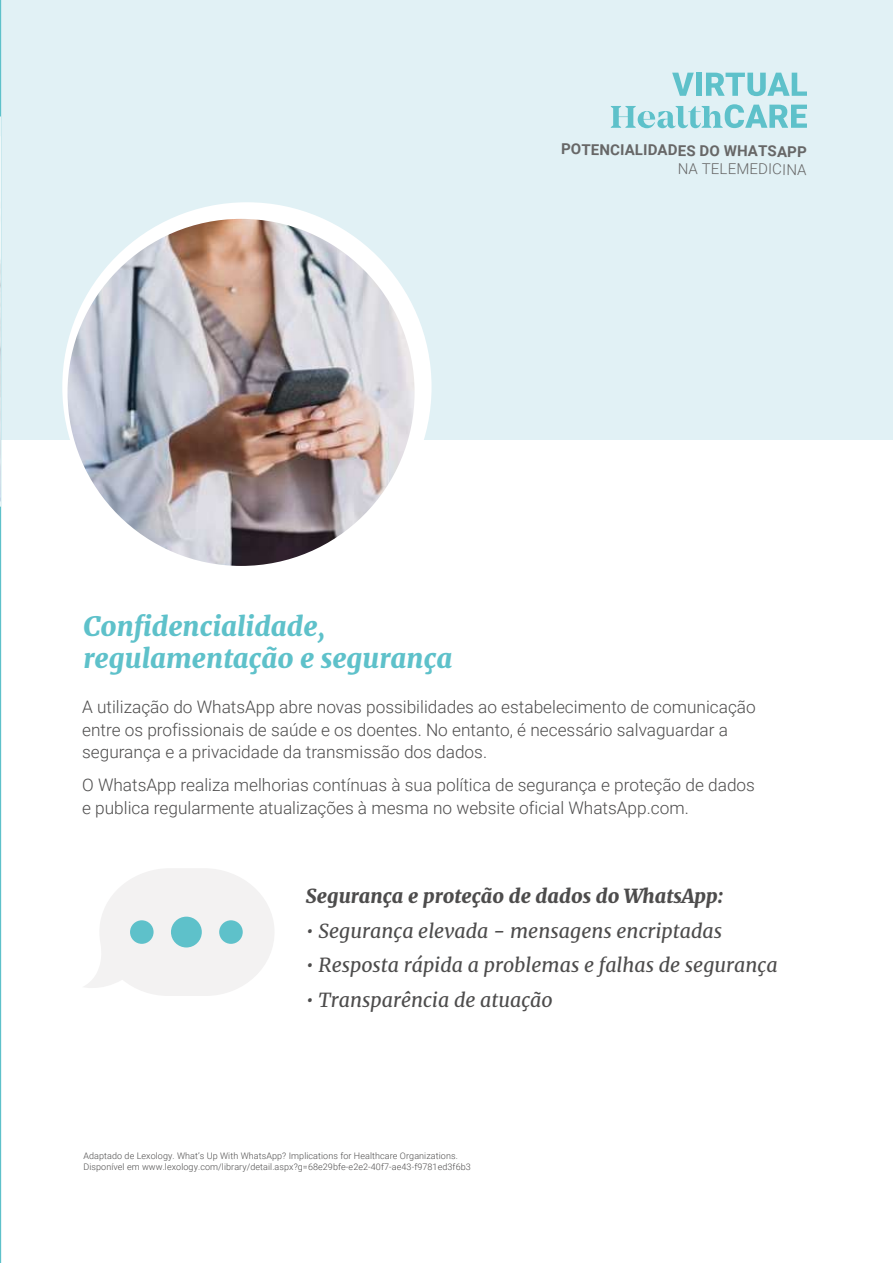
<style>
.page{position:relative;width:893px;height:1263px;background:#fff}
.page>*{position:absolute;margin:0;border:0;box-sizing:border-box;transform-origin:0 0}
.t1{font:italic 900 27px/32.4px "Merriweather";color:#5ec1ca}
.t2{font:italic 19.5px "Merriweather";color:#4d4c4c}
.t3{font:italic 900 19.5px "Merriweather";color:#4d4c4c}
.t4{font:300 17.25px/22.5px "Roboto";color:#4d4c4c}
.t5{font:700 15px "Roboto";color:#676767}
.t6{font:300 15px "Roboto";color:#676767}
.t7{font:300 9px/10.8px "Roboto";letter-spacing:.01em;color:#4d4c4c}
</style>
<div class="page">
<div style="left:0;top:0;width:893px;height:439px;background:#e1f1f5"></div>
<svg style="left:672px;top:73px;width:22px;height:23px"></svg>
<div style="left:696px;top:73px;width:6px;height:23px;background:#5ec1ca"></div>
<svg style="left:706px;top:73px;width:101px;height:23px"></svg>
<svg style="left:611px;top:104px;width:196px;height:24px"></svg>
<div style="left:62px;top:202px;width:370px;height:369px;background:#fff;border-radius:50%"></div>
<img style="left:68px;top:219px;width:347px;height:347px;border-radius:174px">
<svg style="left:0;top:0;width:1px;height:1263px"></svg>
<img style="left:0;top:136px;width:1px;height:366px">
<svg style="left:84px;top:868px;width:190px;height:128px"></svg>
<div style="left:130px;top:920px;width:24px;height:24px;background:#5ec1ca;border-radius:50%"></div>
<div style="left:171px;top:917px;width:31px;height:30px;background:#5ec1ca;border-radius:50%"></div>
<div style="left:219px;top:920px;width:24px;height:24px;background:#5ec1ca;border-radius:50%"></div>
<p class="t5" style="left:561px;top:138px;width:247px;rotate:1deg">POTENCIALIDADES DO WHATSAPP</p>
<p class="t6" style="left:678px;top:157px;width:130px;rotate:1deg">NA TELEMEDICINA</p>
<h1 class="t1" style="left:83px;top:609px;width:370px">Confidencialidade, regulamentação e segurança</h1>
<p class="t4" style="left:82px;top:695px;width:675px">A utilização do WhatsApp abre novas possibilidades ao estabelecimento de comunicação entre os profissionais de saúde e os doentes. No entanto, é necessário salvaguardar a segurança e a privacidade da transmissão dos dados.</p>
<p class="t4" style="left:82px;top:773px;width:674px">O WhatsApp realiza melhorias contínuas à sua política de segurança e proteção de dados e publica regularmente atualizações à mesma no website oficial WhatsApp.com.</p>
<p class="t3" style="left:306px;top:882px;width:419px">Segurança e proteção de dados do WhatsApp:</p>
<p class="t2" style="left:306px;top:917px;width:418px">• Segurança elevada - mensagens encriptadas</p>
<p class="t2" style="left:306px;top:952px;width:473px">• Resposta rápida a problemas e falhas de segurança</p>
<p class="t2" style="left:306px;top:986px;width:248px">• Transparência de atuação</p>
<p class="t7" style="left:83px;top:1150px;width:389px">Adaptado de Lexology. What’s Up With WhatsApp? Implications for Healthcare Organizations.<br>Disponível em www.lexology.com/library/detail.aspx?g=68e29bfe-e2e2-40f7-ae43-f9781ed3f6b3</p>
</div>
